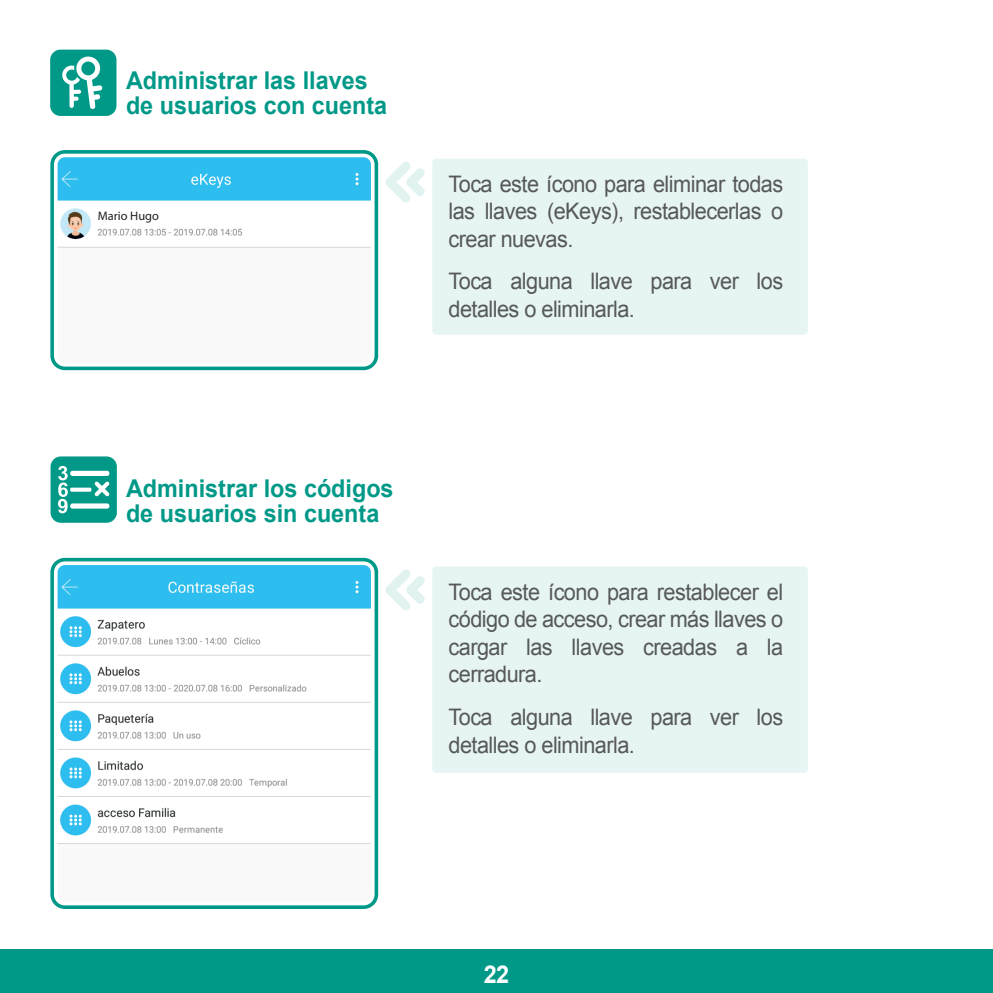
<style>
.page{position:relative;width:993px;height:993px;background:#fff}
.page>*{position:absolute;margin:0;border:0;box-sizing:border-box;transform-origin:0 0}
.t1{font:700 24.5px/24.5px "Arial";color:#098;scale:.95 1}
.t2{font:700 24.5px "Arial";color:#fff;scale:.95 1}
.t3{font:22.75px/27.3px "Arial";letter-spacing:-.025em;color:#57585a;text-align:justify;scale:.95 1}
.t4{font:12.25px "Myriad Pro";color:#231f20}
</style>
<div class="page">
<div style="left:0;top:949px;width:992px;height:43px;background:#098"></div>
<div style="left:50px;top:50px;width:66px;height:66px;background:#098;border-radius:10px"></div>
<div style="left:432px;top:159px;width:375px;height:176px;background:#e6f5f3;border-radius:4px"></div>
<div style="left:50px;top:150px;width:328px;height:220px;border:4px solid #098;border-radius:13px"></div>
<img style="left:58px;top:157px;width:313px;height:91px">
<div style="left:95px;top:205px;width:77px;height:17px;background:#fff"></div>
<svg style="left:385px;top:162px;width:39px;height:41px"></svg>
<svg style="left:62px;top:56px;width:41px;height:53px"></svg>
<div style="left:50px;top:456px;width:67px;height:66px;background:#098;border-radius:10px"></div>
<div style="left:432px;top:566px;width:375px;height:206px;background:#e6f5f3;border-radius:4px"></div>
<div style="left:50px;top:557px;width:328px;height:351px;border:4px solid #098;border-radius:13px"></div>
<img style="left:58px;top:565px;width:313px;height:279px">
<svg style="left:385px;top:569px;width:39px;height:41px"></svg>
<div style="left:70px;top:470px;width:39px;height:6px;background:#fff;border-radius:2px"></div>
<div style="left:70px;top:503px;width:39px;height:5px;background:#fff;border-radius:2px"></div>
<svg style="left:70px;top:487px;width:21px;height:4px"></svg>
<svg style="left:94px;top:481px;width:15px;height:15px"></svg>
<svg style="left:58px;top:466px;width:10px;height:47px"></svg>
<p class="t1" style="left:126px;top:69px;width:276px">Administrar las llaves de usuarios con cuenta</p>
<p class="t4" style="left:98px;top:208px;width:63px">Mario Hugo</p>
<p class="t3" style="left:448px;top:171px;width:354px">Toca este ícono para eliminar todas las llaves (eKeys), restablecerlas o crear nuevas.</p>
<p class="t3" style="left:448px;top:268px;width:354px">Toca alguna llave para ver los detalles o eliminarla.</p>
<p class="t1" style="left:126px;top:477px;width:283px">Administrar los códigos de usuarios sin cuenta</p>
<p class="t3" style="left:448px;top:578px;width:354px">Toca este ícono para restablecer el código de acceso, crear más llaves o cargar las llaves creadas a la cerradura.</p>
<p class="t3" style="left:448px;top:703px;width:354px">Toca alguna llave para ver los detalles o eliminarla.</p>
<p class="t2" style="left:483px;top:957px;width:28px">22</p>
</div>
